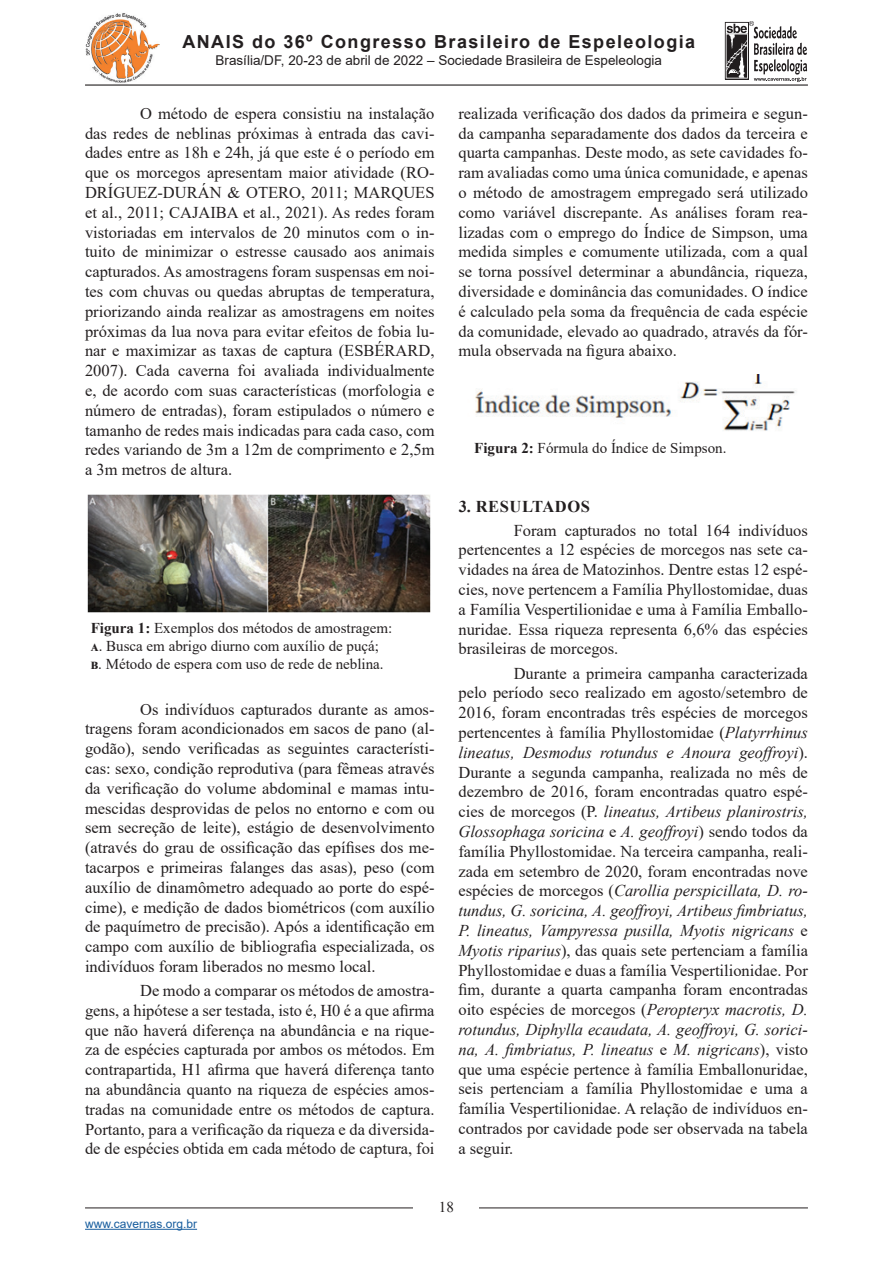
<style>
.page{position:relative;width:893px;height:1263px;background:#fff}
.page>*{position:absolute;margin:0;border:0;box-sizing:border-box;transform-origin:0 0}
.t1{font:700 18px "Arial";letter-spacing:.08em;color:#231f20}
.t2{font:16.5px/19.8px "Times New Roman";color:#231f20;text-align:justify}
.t3{font:700 16.5px "Times New Roman";letter-spacing:.035em;color:#231f20}
.t4{font:15px/18px "Times New Roman";color:#231f20}
.t5{font:13.5px "Arial";color:#231f20}
.t6{font:12px "Arial";color:#175d9e}
.s1{font-weight:700}
.s2{font-style:italic}
</style>
<div class="page">
<img style="left:85px;top:13px;width:74px;height:70px">
<svg style="left:725px;top:21px;width:82px;height:61px"></svg>
<hr style="left:85px;top:1229px;width:112px;height:1px;background:#175d9e">
<hr style="left:85px;top:84px;width:723px;height:2px;background:#231f20">
<hr style="left:85px;top:1207px;width:723px;height:1px;background:#231f20">
<div style="left:414px;top:1195px;width:65px;height:24px;background:#fff"></div>
<img style="left:87px;top:495px;width:343px;height:118px">
<img style="left:475px;top:375px;width:321px;height:56px">
<p class="t1" style="left:182px;top:29px;width:514px">ANAIS do 36º Congresso Brasileiro de Espeleologia</p>
<p class="t5" style="left:216px;top:51px;width:448px">Brasília/DF, 20-23 de abril de 2022 – Sociedade Brasileira de Espeleologia</p>
<p class="t2" style="left:85px;top:103px;width:351px;text-indent:55px">O método de espera consistiu na instalação das redes de neblinas próximas à entrada das cavi&shy;dades entre as 18h e 24h, já que este é o período em que os morcegos apresentam maior atividade (RO-DRÍGUEZ-DURÁN &amp; OTERO, 2011; MARQUES et al., 2011; CAJAIBA et al., 2021). As redes foram vistoriadas em intervalos de 20 minutos com o in&shy;tuito de minimizar o estresse causado aos animais capturados. As amostragens foram suspensas em noi&shy;tes com chuvas ou quedas abruptas de temperatura, priorizando ainda realizar as amostragens em noites próximas da lua nova para evitar efeitos de fobia lu&shy;nar e maximizar as taxas de captura (ESBÉRARD, 2007). Cada caverna foi avaliada individualmente e, de acordo com suas características (morfologia e número de entradas), foram estipulados o número e tamanho de redes mais indicadas para cada caso, com redes variando de 3m a 12m de comprimento e 2,5m a 3m metros de altura.</p>
<p class="t4" style="left:91px;top:619px;width:303px"><span class="s1">Figura 1:</span> Exemplos dos métodos de amostragem:<br><span class="s1">A</span>. Busca em abrigo diurno com auxílio de puçá;<br><span class="s1">B</span>. Método de espera com uso de rede de neblina.</p>
<p class="t2" style="left:85px;top:698px;width:351px;text-indent:55px">Os indivíduos capturados durante as amos&shy;tragens foram acondicionados em sacos de pano (al&shy;godão), sendo verificadas as seguintes característi&shy;cas: sexo, condição reprodutiva (para fêmeas através da verificação do volume abdominal e mamas intu&shy;mescidas desprovidas de pelos no entorno e com ou sem secreção de leite), estágio de desenvolvimento (através do grau de ossificação das epífises dos me&shy;tacarpos e primeiras falanges das asas), peso (com auxílio de dinamômetro adequado ao porte do espé&shy;cime), e medição de dados biométricos (com auxílio de paquímetro de precisão). Após a identificação em campo com auxílio de bibliografia especializada, os indivíduos foram liberados no mesmo local.</p>
<p class="t2" style="left:85px;top:980px;width:351px;text-indent:55px">De modo a comparar os métodos de amostra&shy;gens, a hipótese a ser testada, isto é, H0 é a que afirma que não haverá diferença na abundância e na rique&shy;za de espécies capturada por ambos os métodos. Em contrapartida, H1 afirma que haverá diferença tanto na abundância quanto na riqueza de espécies amos&shy;tradas na comunidade entre os métodos de captura.<br>Portanto, para a verificação da riqueza e da diversida&shy;de de espécies obtida em cada método de captura, foi</p>
<p class="t2" style="left:458px;top:103px;width:351px">realizada verificação dos dados da primeira e segun&shy;da campanha separadamente dos dados da terceira e quarta campanhas. Deste modo, as sete cavidades fo&shy;ram avaliadas como uma única comunidade, e apenas o método de amostragem empregado será utilizado como variável discrepante. As análises foram rea&shy;lizadas com o emprego do Índice de Simpson, uma medida simples e comumente utilizada, com a qual se torna possível determinar a abundância, riqueza, diversidade e dominância das comunidades. O índice é calculado pela soma da frequência de cada espécie da comunidade, elevado ao quadrado, através da fór&shy;mula observada na figura abaixo.</p>
<p class="t4" style="left:474px;top:439px;width:254px"><span class="s1">Figura 2:</span> Fórmula do Índice de Simpson.</p>
<p class="t3" style="left:459px;top:494px;width:133px">3. RESULTADOS</p>
<p class="t2" style="left:458px;top:520px;width:351px;text-indent:55px">Foram capturados no total 164 indivíduos pertencentes a 12 espécies de morcegos nas sete ca&shy;vidades na área de Matozinhos. Dentre estas 12 espé&shy;cies, nove pertencem a Família Phyllostomidae, duas a Família Vespertilionidae e uma à Família Emballo&shy;nuridae. Essa riqueza representa 6,6% das espécies brasileiras de morcegos.</p>
<p class="t2" style="left:458px;top:662px;width:351px;text-indent:55px">Durante a primeira campanha caracterizada pelo período seco realizado em agosto/setembro de 2016, foram encontradas três espécies de morcegos pertencentes à família Phyllostomidae (<span class="s2">Platyrrhinus lineatus, Desmodus rotundus e Anoura geoffroyi</span>).<br>Durante a segunda campanha, realizada no mês de dezembro de 2016, foram encontradas quatro espé&shy;cies de morcegos (P. <span class="s2">lineatus, Artibeus planirostris, Glossophaga soricina</span> e <span class="s2">A. geoffroyi</span>) sendo todos da família Phyllostomidae. Na terceira campanha, reali&shy;zada em setembro de 2020, foram encontradas nove espécies de morcegos (<span class="s2">Carollia perspicillata, D. ro&shy;tundus, G. soricina, A. geoffroyi, Artibeus fimbriatus, P. lineatus, Vampyressa pusilla, Myotis nigricans</span> e <span class="s2">Myotis riparius</span>), das quais sete pertenciam a família Phyllostomidae e duas a família Vespertilionidae. Por fim, durante a quarta campanha foram encontradas oito espécies de morcegos (<span class="s2">Peropteryx macrotis, D. rotundus, Diphylla ecaudata, A. geoffroyi, G. sorici&shy;na, A. fimbriatus, P. lineatus</span> e <span class="s2">M. nigricans</span>), visto que uma espécie pertence à família Emballonuridae, seis pertenciam a família Phyllostomidae e uma a família Vespertilionidae. A relação de indivíduos en&shy;contrados por cavidade pode ser observada na tabela a seguir.</p>
<p class="t6" style="left:85px;top:1215px;width:114px">www.cavernas.org.br</p>
<p class="t4" style="left:439px;top:1198px;width:16px">18</p>
</div>
